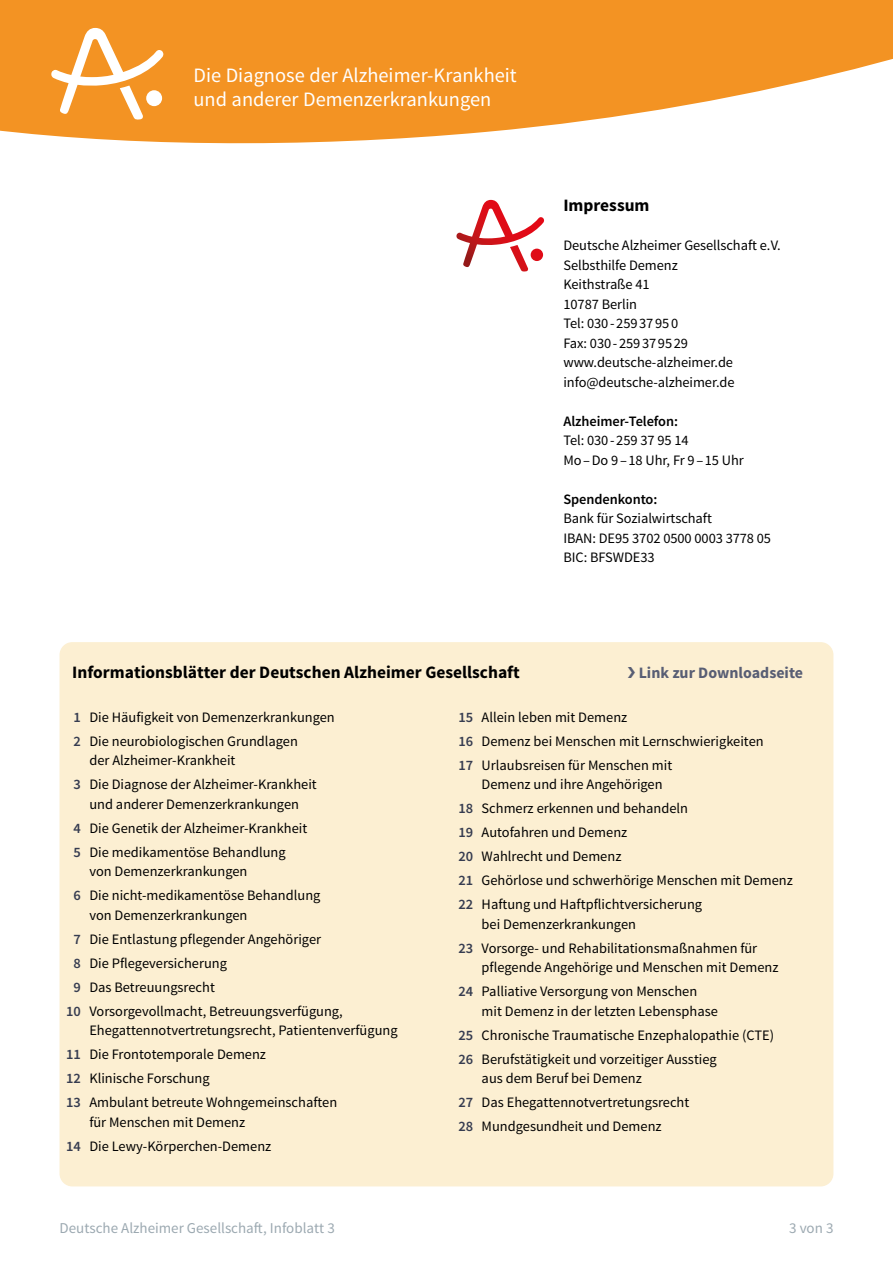
<style>
.page{position:relative;width:893px;height:1263px;background:#fff}
.page>*{position:absolute;margin:0;border:0;box-sizing:border-box;transform-origin:0 0}
.t1{font:20.4px/24.5px "Source Sans Pro";color:#fff}
.Zwischenüberschrift_Infoblätter{font:700 17.4px "Source Sans Pro";color:#000}
.Zwischenüberschrift_Infoblätter-2{font:700 15.9px "Source Sans Pro";color:#585e74}
.t2{font:15px "Source Sans Pro";color:#9ca9b1}
.fließtext-ohne-Abstand{font:14.4px/19.5px "Source Sans Pro";color:#000}
.s1{font-weight:600}
.s2{font-weight:600;color:#363c50}
</style>
<div class="page">
<svg style="left:0;top:0;width:893px;height:143px;fill:#f39323"></svg>
<svg style="left:51px;top:28px;width:112px;height:92px"></svg>
<div style="left:60px;top:642px;width:773px;height:544px;background:#fcefd2;border-radius:13px"></div>
<svg style="left:456px;top:200px;width:88px;height:72px"></svg>
<h1 class="t1" style="left:193px;top:63px;width:325px">Die Diagnose der Alzheimer-Krankheit und anderer Demenzerkrankungen</h1>
<p class="Zwischenüberschrift_Infoblätter" style="left:563px;top:194px;width:88px">Impressum</p>
<p class="fließtext-ohne-Abstand" style="left:563px;top:236px;width:219px">Deutsche Alzheimer Gesellschaft e.V.<br>Selbsthilfe Demenz<br>Keithstraße 41<br>10787 Berlin<br>Tel: 030-25937950<br>Fax: 030-259379529 www.deutsche-alzheimer.de</p>
<p class="fließtext-ohne-Abstand" style="left:563px;top:373px;width:173px">info@deutsche-alzheimer.de</p>
<p class="fließtext-ohne-Abstand" style="left:563px;top:412px;width:182px"><span class="s1">Alzheimer-Telefon:<br></span>Tel: 030-259 37 95 14<br>Mo–Do 9–18 Uhr, Fr 9–15 Uhr</p>
<p class="fließtext-ohne-Abstand" style="left:563px;top:490px;width:209px"><span class="s1">Spendenkonto:<br></span>Bank für Sozialwirtschaft<br>IBAN: DE95 3702 0500 0003 3778 05<br>BIC: BFSWDE33</p>
<p class="Zwischenüberschrift_Infoblätter" style="left:72px;top:661px;width:449px">Informationsblätter der Deutschen Alzheimer Gesellschaft</p>
<p class="Zwischenüberschrift_Infoblätter-2" style="left:627px;top:663px;width:177px">❯ Link zur Downloadseite</p>
<p class="fließtext-ohne-Abstand" style="left:73px;top:707px;width:263px"><span class="s2">1</span> Die Häufigkeit von Demenzerkrankungen</p>
<p class="fließtext-ohne-Abstand" style="left:89px;top:731px;width:210px;text-indent:-16px"><span class="s2">2</span> Die neurobiologischen Grundlagen der Alzheimer-Krankheit</p>
<p class="fließtext-ohne-Abstand" style="left:73px;top:775px;width:245px;text-align:center"><span class="s2">3</span> Die Diagnose der Alzheimer-Krankheit und anderer Demenzerkrankungen</p>
<p class="fließtext-ohne-Abstand" style="left:73px;top:818px;width:235px"><span class="s2">4</span> Die Genetik der Alzheimer-Krankheit</p>
<p class="fließtext-ohne-Abstand" style="left:89px;top:842px;width:198px;text-indent:-16px"><span class="s2">5</span> Die medikamentöse Behandlung von Demenzerkrankungen</p>
<p class="fließtext-ohne-Abstand" style="left:89px;top:886px;width:233px;text-indent:-16px"><span class="s2">6</span> Die nicht-medikamentöse Behandlung von Demenzerkrankungen</p>
<p class="fließtext-ohne-Abstand" style="left:73px;top:929px;width:249px"><span class="s2">7</span> Die Entlastung pflegender Angehöriger</p>
<p class="fließtext-ohne-Abstand" style="left:73px;top:953px;width:155px"><span class="s2">8</span> Die Pflegeversicherung</p>
<p class="fließtext-ohne-Abstand" style="left:73px;top:977px;width:143px"><span class="s2">9</span> Das Betreuungsrecht</p>
<p class="fließtext-ohne-Abstand" style="left:89px;top:1001px;width:310px;text-indent:-23px"><span class="s2">10</span> Vorsorgevollmacht, Betreuungsverfügung,<br>Ehegattennotvertretungsrecht, Patientenverfügung</p>
<p class="fließtext-ohne-Abstand" style="left:66px;top:1045px;width:202px"><span class="s2">11</span> Die Frontotemporale Demenz</p>
<p class="fließtext-ohne-Abstand" style="left:66px;top:1069px;width:145px"><span class="s2">12</span> Klinische Forschung</p>
<p class="fließtext-ohne-Abstand" style="left:89px;top:1093px;width:249px;text-indent:-23px"><span class="s2">13</span> Ambulant betreute Wohngemeinschaften für Menschen mit Demenz</p>
<p class="fließtext-ohne-Abstand" style="left:66px;top:1136px;width:207px"><span class="s2">14</span> Die Lewy-Körperchen-Demenz</p>
<p class="fließtext-ohne-Abstand" style="left:458px;top:707px;width:170px"><span class="s2">15</span> Allein leben mit Demenz</p>
<p class="fließtext-ohne-Abstand" style="left:458px;top:731px;width:307px"><span class="s2">16</span> Demenz bei Menschen mit Lernschwierigkeiten</p>
<p class="fließtext-ohne-Abstand" style="left:482px;top:755px;width:192px;text-indent:-23px"><span class="s2">17</span> Urlaubsreisen für Menschen mit<br>Demenz und ihre Angehörigen</p>
<p class="fließtext-ohne-Abstand" style="left:458px;top:799px;width:231px"><span class="s2">18</span> Schmerz erkennen und behandeln</p>
<p class="fließtext-ohne-Abstand" style="left:458px;top:823px;width:170px"><span class="s2">19</span> Autofahren und Demenz</p>
<p class="fließtext-ohne-Abstand" style="left:458px;top:847px;width:165px"><span class="s2">20</span> Wahlrecht und Demenz</p>
<p class="fließtext-ohne-Abstand" style="left:458px;top:871px;width:336px"><span class="s2">21</span> Gehörlose und schwerhörige Menschen mit Demenz</p>
<p class="fließtext-ohne-Abstand" style="left:482px;top:895px;width:222px;text-indent:-23px"><span class="s2">22</span> Haftung und Haftpflichtversicherung bei Demenzerkrankungen</p>
<p class="fließtext-ohne-Abstand" style="left:482px;top:938px;width:298px;text-indent:-23px"><span class="s2">23</span> Vorsorge- und Rehabilitationsmaßnahmen für pflegende Angehörige und Menschen mit Demenz</p>
<p class="fließtext-ohne-Abstand" style="left:482px;top:982px;width:238px;text-indent:-23px"><span class="s2">24</span> Palliative Versorgung von Menschen mit Demenz in der letzten Lebensphase</p>
<p class="fließtext-ohne-Abstand" style="left:458px;top:1025px;width:317px"><span class="s2">25</span> Chronische Traumatische Enzephalopathie (CTE)</p>
<p class="fließtext-ohne-Abstand" style="left:482px;top:1049px;width:237px;text-indent:-23px"><span class="s2">26</span> Berufstätigkeit und vorzeitiger Ausstieg aus dem Beruf bei Demenz</p>
<p class="fließtext-ohne-Abstand" style="left:458px;top:1093px;width:232px"><span class="s2">27</span> Das Ehegattennotvertretungsrecht</p>
<p class="fließtext-ohne-Abstand" style="left:458px;top:1117px;width:205px"><span class="s2">28</span> Mundgesundheit und Demenz</p>
<p class="t2" style="left:60px;top:1219px;width:277px">Deutsche Alzheimer Gesellschaft, Infoblatt 3</p>
<p class="t2" style="left:789px;top:1219px;width:46px">3 von 3</p>
</div>
